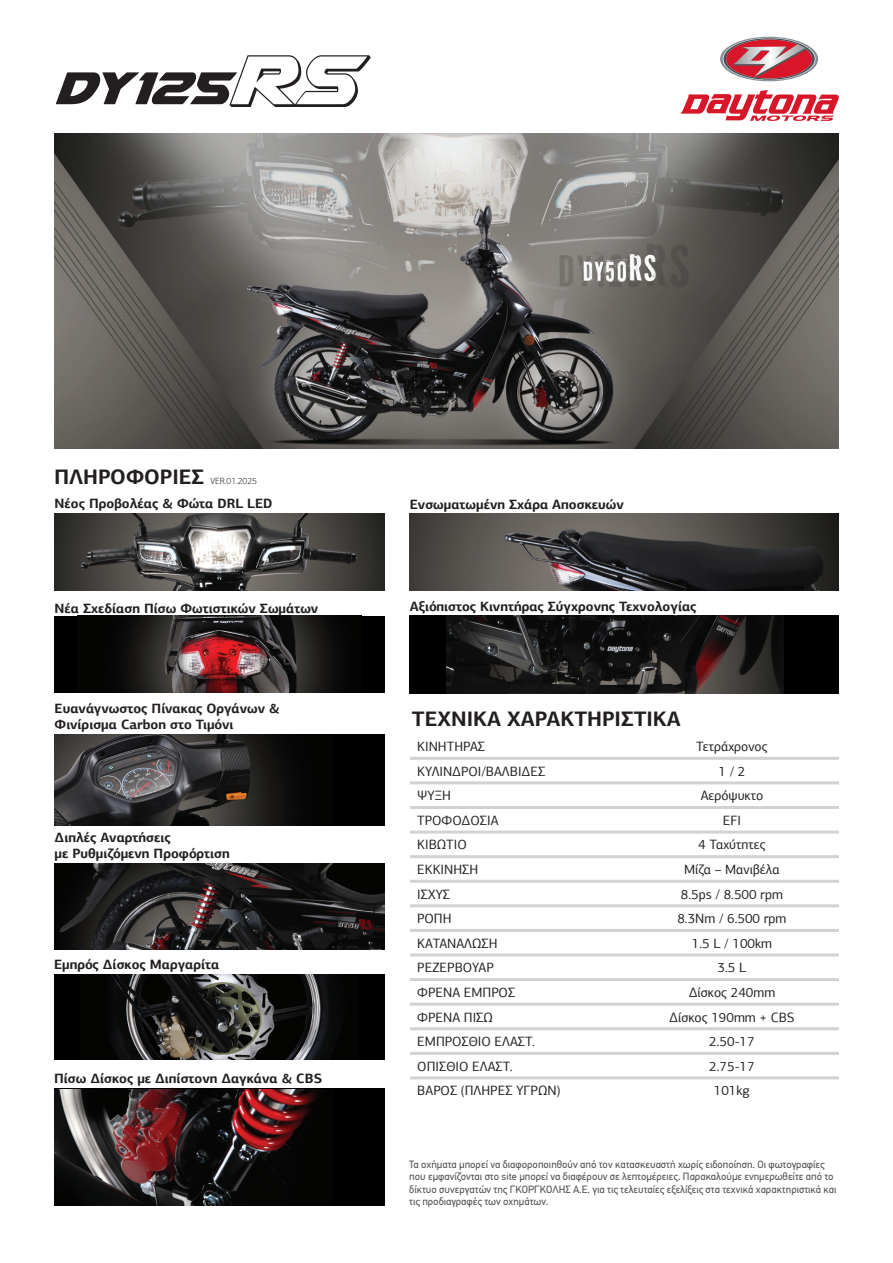
<style>
.page{position:relative;width:893px;height:1263px;background:#fff}
.page>*{position:absolute;margin:0;border:0;box-sizing:border-box;transform-origin:0 0}
.t1{font:60px "Airstrike";color:#231f20}
.t2{font:700 21px "PF Agora Sans Pro";color:#231f20}
.t3{font:13.5px "PF Agora Sans Pro";color:#231f20}
.t4{font:700 13.5px/16.2px "PF Agora Sans Pro";color:#231f20}
.t5{font:10.5px/12.6px "PF Din Text Pro";color:#4b4c4d}
.t6{font:300 9px "PF Agora Sans Pro";color:#231f20}
.s1{font-family:"Airstrike 3 D";font-size:90px}
</style>
<div class="page">
<hr style="left:410px;top:757px;width:215px;height:3px;background:#d1d2d4">
<hr style="left:625px;top:757px;width:214px;height:3px;background:#d1d2d4">
<hr style="left:410px;top:781px;width:215px;height:3px;background:#d1d2d4">
<hr style="left:625px;top:781px;width:214px;height:3px;background:#d1d2d4">
<hr style="left:410px;top:806px;width:215px;height:3px;background:#d1d2d4">
<hr style="left:625px;top:806px;width:214px;height:3px;background:#d1d2d4">
<hr style="left:410px;top:830px;width:215px;height:3px;background:#d1d2d4">
<hr style="left:625px;top:830px;width:214px;height:3px;background:#d1d2d4">
<hr style="left:410px;top:855px;width:215px;height:3px;background:#d1d2d4">
<hr style="left:625px;top:855px;width:214px;height:3px;background:#d1d2d4">
<hr style="left:410px;top:880px;width:215px;height:3px;background:#d1d2d4">
<hr style="left:625px;top:880px;width:214px;height:3px;background:#d1d2d4">
<hr style="left:410px;top:904px;width:215px;height:3px;background:#d1d2d4">
<hr style="left:625px;top:904px;width:214px;height:3px;background:#d1d2d4">
<hr style="left:410px;top:929px;width:215px;height:3px;background:#d1d2d4">
<hr style="left:625px;top:929px;width:214px;height:3px;background:#d1d2d4">
<hr style="left:410px;top:953px;width:215px;height:3px;background:#d1d2d4">
<hr style="left:625px;top:953px;width:214px;height:3px;background:#d1d2d4">
<hr style="left:410px;top:978px;width:215px;height:3px;background:#d1d2d4">
<hr style="left:625px;top:978px;width:214px;height:3px;background:#d1d2d4">
<hr style="left:410px;top:1003px;width:215px;height:3px;background:#d1d2d4">
<hr style="left:625px;top:1003px;width:214px;height:3px;background:#d1d2d4">
<hr style="left:410px;top:1027px;width:215px;height:3px;background:#d1d2d4">
<hr style="left:625px;top:1027px;width:214px;height:3px;background:#d1d2d4">
<hr style="left:410px;top:1052px;width:215px;height:3px;background:#d1d2d4">
<hr style="left:625px;top:1052px;width:214px;height:3px;background:#d1d2d4">
<hr style="left:410px;top:1076px;width:215px;height:3px;background:#d1d2d4">
<hr style="left:625px;top:1076px;width:214px;height:3px;background:#d1d2d4">
<img style="left:55px;top:514px;width:329px;height:77px">
<div style="left:54px;top:616px;width:330px;height:77px;background:#000"></div>
<img style="left:119px;top:616px;width:223px;height:77px">
<div style="left:54px;top:734px;width:330px;height:91px;background:#000"></div>
<img style="left:55px;top:734px;width:242px;height:91px">
<img style="left:55px;top:864px;width:329px;height:85px">
<div style="left:54px;top:974px;width:330px;height:86px;background:#000"></div>
<img style="left:109px;top:974px;width:234px;height:86px">
<div style="left:54px;top:1088px;width:330px;height:117px;background:#000"></div>
<img style="left:55px;top:1089px;width:265px;height:116px">
<img style="left:410px;top:514px;width:429px;height:77px">
<div style="left:409px;top:615px;width:430px;height:78px;background:#000"></div>
<img style="left:446px;top:615px;width:337px;height:78px">
<svg style="left:720px;top:37px;width:98px;height:44px"></svg>
<svg style="left:680px;top:90px;width:159px;height:31px"></svg>
<img style="left:54px;top:134px;width:785px;height:315px">
<h1 class="t1" style="left:54px;top:61px;width:301px">DY125<span class="s1">RS</span></h1>
<h2 class="t2" style="left:54px;top:464px;width:152px">ΠΛΗΡΟΦΟΡΙΕΣ</h2>
<p class="t6" style="left:210px;top:476px;width:48px">VER.01.2025</p>
<p class="t4" style="left:55px;top:495px;width:219px">Νέος Προβολέας &amp; Φώτα DRL LED</p>
<p class="t4" style="left:55px;top:600px;width:265px">Νέα Σχεδίαση Πίσω Φωτιστικών Σωμάτων</p>
<p class="t4" style="left:55px;top:700px;width:227px">Ευανάγνωστος Πίνακας Οργάνων &amp;<br>Φινίρισμα Carbon στο Τιμόνι</p>
<p class="t4" style="left:55px;top:829px;width:177px">Διπλές Αναρτήσεις<br>με Ρυθμιζόμενη Προφόρτιση</p>
<p class="t4" style="left:54px;top:956px;width:167px">Εμπρός Δίσκος Μαργαρίτα</p>
<p class="t4" style="left:54px;top:1070px;width:270px">Πίσω Δίσκος με Διπίστονη Δαγκάνα &amp; CBS</p>
<p class="t4" style="left:410px;top:496px;width:215px">Ενσωματωμένη Σχάρα Αποσκευών</p>
<p class="t4" style="left:410px;top:598px;width:288px">Αξιόπιστος Κινητήρας Σύγχρονης Τεχνολογίας</p>
<h2 class="t2" style="left:412px;top:706px;width:270px">ΤΕΧΝΙΚΑ ΧΑΡΑΚΤΗΡΙΣΤΙΚΑ</h2>
<p class="t3" style="left:417px;top:738px;width:69px">ΚΙΝΗΤΗΡΑΣ</p>
<p class="t3" style="left:696px;top:738px;width:73px">Τετράχρονος</p>
<p class="t3" style="left:417px;top:763px;width:130px">ΚΥΛΙΝΔΡΟΙ/ΒΑΛΒΙΔΕΣ</p>
<p class="t3" style="left:718px;top:763px;width:28px">1 / 2</p>
<p class="t3" style="left:417px;top:787px;width:35px">ΨΥΞΗ</p>
<p class="t3" style="left:701px;top:787px;width:64px">Αερόψυκτο</p>
<p class="t3" style="left:417px;top:812px;width:83px">ΤΡΟΦΟΔΟΣΙΑ</p>
<p class="t3" style="left:723px;top:812px;width:20px">EFI</p>
<p class="t3" style="left:417px;top:837px;width:51px">ΚΙΒΩΤΙΟ</p>
<p class="t3" style="left:698px;top:837px;width:69px">4 Ταχύτητες</p>
<p class="t3" style="left:417px;top:861px;width:62px">ΕΚΚΙΝΗΣΗ</p>
<p class="t3" style="left:684px;top:861px;width:97px">Μίζα – Μανιβέλα</p>
<p class="t3" style="left:417px;top:886px;width:34px">ΙΣΧΥΣ</p>
<p class="t3" style="left:681px;top:886px;width:104px">8.5ps / 8.500 rpm</p>
<p class="t3" style="left:417px;top:910px;width:36px">ΡΟΠΗ</p>
<p class="t3" style="left:677px;top:910px;width:111px">8.3Nm / 6.500 rpm</p>
<p class="t3" style="left:417px;top:935px;width:82px">ΚΑΤΑΝΑΛΩΣΗ</p>
<p class="t3" style="left:692px;top:935px;width:82px">1.5 L / 100km</p>
<p class="t3" style="left:417px;top:960px;width:78px">ΡΕΖΕΡΒΟΥΑΡ</p>
<p class="t3" style="left:718px;top:960px;width:30px">3.5 L</p>
<p class="t3" style="left:417px;top:984px;width:100px">ΦΡΕΝΑ ΕΜΠΡΟΣ</p>
<p class="t3" style="left:689px;top:984px;width:88px">Δίσκος 240mm</p>
<p class="t3" style="left:417px;top:1009px;width:77px">ΦΡΕΝΑ ΠΙΣΩ</p>
<p class="t3" style="left:669px;top:1009px;width:127px">Δίσκος 190mm + CBS</p>
<p class="t3" style="left:417px;top:1033px;width:119px">ΕΜΠΡΟΣΘΙΟ ΕΛΑΣΤ.</p>
<p class="t3" style="left:709px;top:1033px;width:47px">2.50-17</p>
<p class="t3" style="left:417px;top:1058px;width:97px">ΟΠΙΣΘΙΟ ΕΛΑΣΤ.</p>
<p class="t3" style="left:709px;top:1058px;width:47px">2.75-17</p>
<p class="t3" style="left:417px;top:1082px;width:145px">ΒΑΡΟΣ (ΠΛΗΡΕΣ ΥΓΡΩΝ)</p>
<p class="t3" style="left:714px;top:1082px;width:38px">101kg</p>
<p class="t5" style="left:409px;top:1158px;width:429px">Τα οχήματα μπορεί να διαφοροποιηθούν από τον κατασκευαστή χωρίς ειδοποίηση. Οι φωτογραφίες που εμφανίζονται στο site μπορεί να διαφέρουν σε λεπτομέρειες. Παρακαλούμε ενημερωθείτε από το δίκτυο συνεργατών της ΓΚΟΡΓΚΟΛΗΣ Α.Ε. για τις τελευταίες εξελίξεις στα τεχνικά χαρακτηριστικά και τις προδιαγραφές των οχημάτων.</p>
</div>
